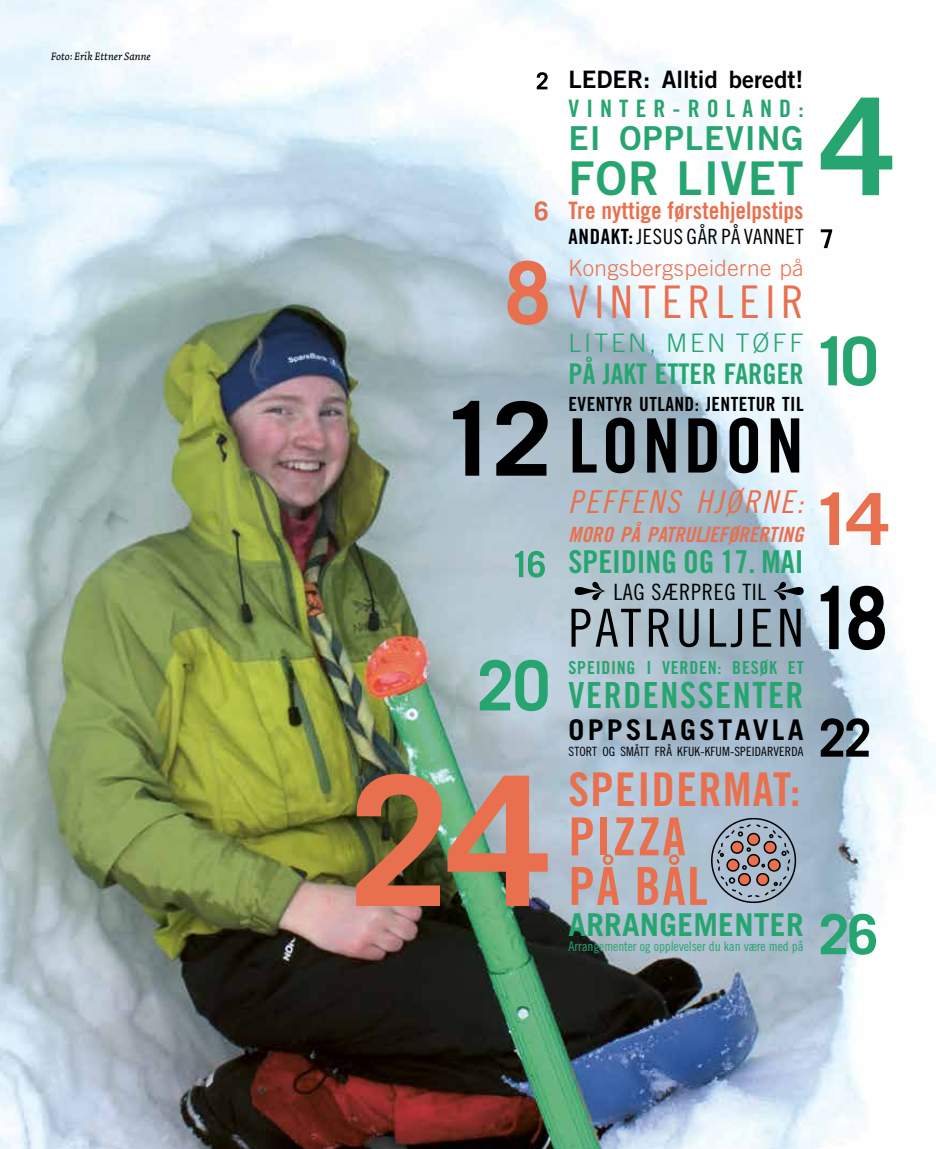
<style>
.page{position:relative;width:936px;height:1149px;background:#fff}
.page>*{position:absolute;margin:0;border:0;box-sizing:border-box;transform-origin:0 0}
.t1{font:75px "Trade Gothic LT Std Bd Cn 20";letter-spacing:.05em;color:#000}
.t2{font:52.5px/49.5px "Trade Gothic LT Std Bd Cn 20";letter-spacing:.03em;color:#e9704e}
.t3{font:52.5px "Trade Gothic LT Std Cn 18";letter-spacing:.08em;color:#000}
.t4{font:46.5px "Trade Gothic LT Std Bd Cn 20";letter-spacing:.03em;color:#e9704e}
.t5{font:46.5px "Trade Gothic LT Std Bd 2";letter-spacing:.03em;color:#27a570}
.t6{font:45px "Trade Gothic LT Std Cn 18";letter-spacing:.13em;color:#e9704e}
.t7{font:36px "Trade Gothic LT Std Bd Cn 20";letter-spacing:.045em;color:#27a570}
.t8{font:33px "Trade Gothic LT Std Bd 2";letter-spacing:.03em;color:#27a570}
.t9{font:31.5px "Trade Gothic LT Std Bd Cn 20";color:#27a570}
.t10{font:31.5px "Trade Gothic LT Std Cn 18 Obl";letter-spacing:.08em;color:#e9704e}
.t11{font:700 31.5px "Trade Gothic LT Std";letter-spacing:.01em;color:#27a570}
.t12{font:28.5px "Trade Gothic LT Std Bd Cn 20";color:#27a570}
.t13{font:700 28.5px "Trade Gothic LT Std";letter-spacing:.115em;color:#000}
.t14{font:300 25.5px "Trade Gothic LT Std";letter-spacing:.11em;color:#27a570}
.t15{font:24px "Trade Gothic LT Std Bd Cn 20";color:#e9704e}
.t16{font:24px "Trade Gothic LT Std Bd 2";color:#000}
.t17{font:24px "Trade Gothic LT Std Bd Cn 20";letter-spacing:.295em;color:#27a570}
.t18{font:300 22.5px "Trade Gothic LT Std";letter-spacing:.02em;color:#e9704e}
.t19{font:22.5px "Trade Gothic LT Std Cn 18";letter-spacing:.03em;color:#000}
.t20{font:21px "Trade Gothic LT Std Cn 18";letter-spacing:.03em;color:#000}
.t21{font:21px "Trade Gothic LT Std Bd Cn 20 Obl";color:#e9704e}
.t22{font:19.5px "Trade Gothic LT Std Bd Cn 20";letter-spacing:.02em;color:#000}
.t23{font:18px "Trade Gothic LT Std Bd Cn 20";letter-spacing:.04em;color:#27a570}
.t24{font:13.5px "Trade Gothic LT Std Cn 18";letter-spacing:-.01em;color:#27a570}
.t25{font:12.75px "Trade Gothic LT Std Cn 18";letter-spacing:.01em;color:#000}
.t26{font:italic 11.25px "Dolly";color:#000}
.s1{font-family:"Trade Gothic LT Std Bd Cn 20"}
</style>
<div class="page">
<img style="left:0;top:0;width:932px;height:1148px">
<svg style="left:574px;top:581px;width:31px;height:19px"></svg>
<svg style="left:773px;top:581px;width:30px;height:19px"></svg>
<svg style="left:536px;top:72px;width:11px;height:17px"></svg>
<svg style="left:820px;top:229px;width:12px;height:19px"></svg>
<svg style="left:453px;top:401px;width:94px;height:74px;background:#5e686f"></svg>
<svg style="left:507px;top:260px;width:40px;height:65px;background:#d4907f"></svg>
<svg style="left:820px;top:492px;width:68px;height:53px"></svg>
<svg style="left:515px;top:550px;width:30px;height:27px"></svg>
<svg style="left:820px;top:98px;width:72px;height:97px"></svg>
<img style="left:356px;top:773px;width:191px;height:132px">
<svg style="left:479px;top:659px;width:68px;height:52px;background:#70b9a4"></svg>
<svg style="left:820px;top:336px;width:56px;height:50px"></svg>
<svg style="left:820px;top:718px;width:49px;height:38px;background:#556068"></svg>
<svg style="left:820px;top:913px;width:56px;height:41px;background:#6fb9a3"></svg>
<svg style="left:820px;top:585px;width:64px;height:64px;background:#6c7478"></svg>
<svg style="left:535px;top:201px;width:12px;height:20px"></svg>
<div style="left:711px;top:817px;width:85px;height:85px;border:2px solid #000;border-radius:50%"></div>
<svg style="left:715px;top:823px;width:76px;height:74px;background:#9797a0"></svg>
<p class="t26" style="left:51px;top:49px;width:101px">Foto: Erik Ettner Sanne</p>
<h3 class="t16" style="left:568px;top:65px;width:236px">LEDER: Alltid beredt!</h3>
<h3 class="t17" style="left:568px;top:94px;width:236px">VINTER-ROLAND:</h3>
<h3 class="t8" style="left:568px;top:117px;width:236px">EI OPPLEVING</h3>
<h3 class="t5" style="left:568px;top:149px;width:236px">FOR LIVET</h3>
<h3 class="t15" style="left:568px;top:196px;width:236px">Tre nyttige førstehjelpstips</h3>
<h3 class="t20" style="left:568px;top:224px;width:236px"><span class="s1">ANDAKT:</span> JESUS GÅR PÅ VANNET</h3>
<h3 class="t18" style="left:568px;top:254px;width:236px">Kongsbergspeiderne på</h3>
<h3 class="t6" style="left:568px;top:275px;width:237px">VINTERLEIR</h3>
<h3 class="t14" style="left:568px;top:328px;width:236px">LITEN, MEN TØFF</h3>
<h3 class="t12" style="left:568px;top:356px;width:236px">PÅ JAKT ETTER FARGER</h3>
<h3 class="t22" style="left:568px;top:392px;width:236px">EVENTYR UTLAND: JENTETUR TIL</h3>
<h1 class="t1" style="left:568px;top:400px;width:237px">LONDON</h1>
<h3 class="t10" style="left:568px;top:483px;width:236px">PEFFENS HJØRNE:</h3>
<h3 class="t21" style="left:568px;top:521px;width:236px">MORO PÅ PATRULJEFØRERTING</h3>
<h3 class="t9" style="left:568px;top:542px;width:236px">SPEIDING OG 17. MAI</h3>
<h3 class="t19" style="left:613px;top:578px;width:154px">LAG SÆRPREG TIL</h3>
<h2 class="t3" style="left:568px;top:596px;width:236px">PATRULJEN</h2>
<h3 class="t23" style="left:568px;top:656px;width:236px">SPEIDING I VERDEN: BESØK ET</h3>
<h3 class="t7" style="left:568px;top:673px;width:236px">VERDENSSENTER</h3>
<h3 class="t13" style="left:568px;top:711px;width:236px">OPPSLAGSTAVLA</h3>
<p class="t25" style="left:568px;top:744px;width:236px">STORT OG SMÅTT FRÅ KFUK-KFUM-SPEIDARVERDA</p>
<h3 class="t4" style="left:568px;top:760px;width:233px">SPEIDERMAT:</h3>
<h2 class="t2" style="left:568px;top:811px;width:141px">PIZZA<br>PÅ BÅL</h2>
<h3 class="t11" style="left:568px;top:905px;width:236px">ARRANGEMENTER</h3>
<p class="t24" style="left:568px;top:938px;width:236px">Arrangementer og opplevelser du kan være med på</p>
</div>
